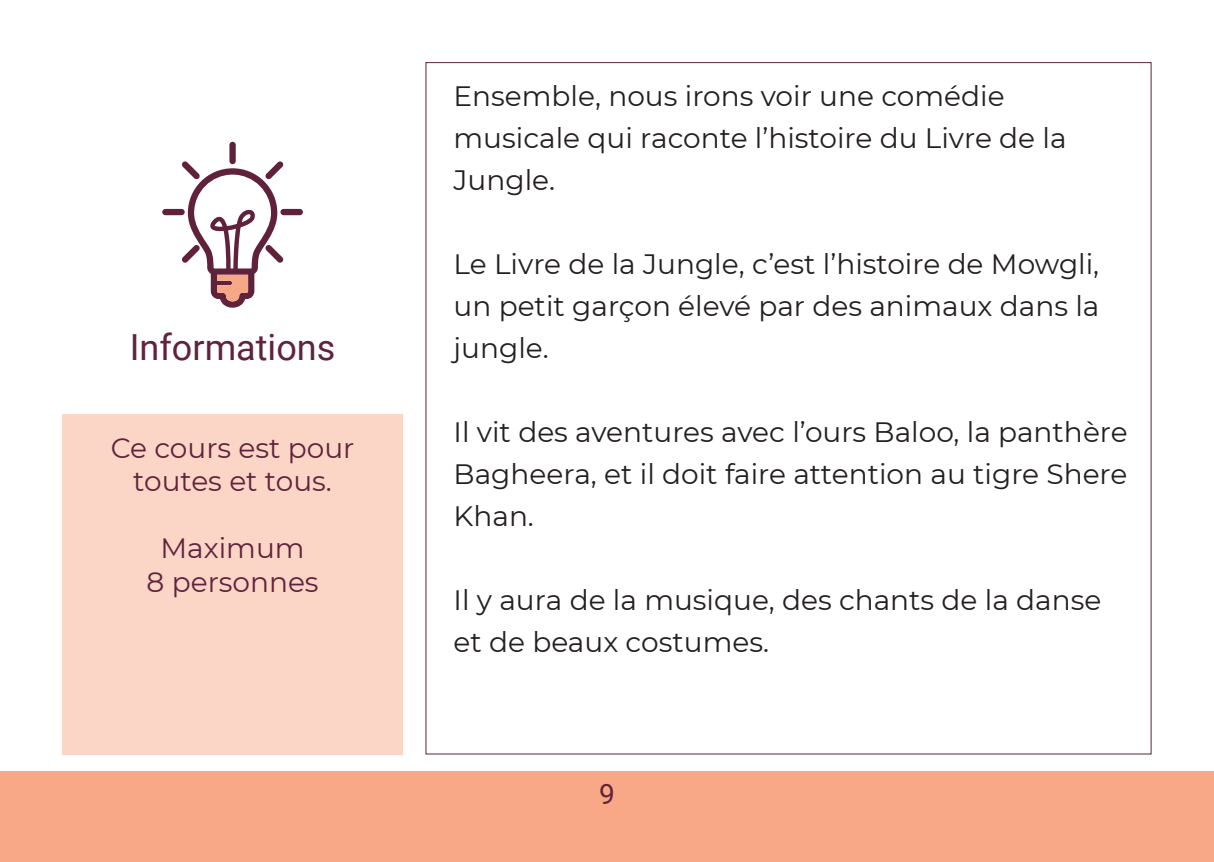
<style>
.page{position:relative;width:1214px;height:862px;background:#fff}
.page>*{position:absolute;margin:0;border:0;box-sizing:border-box;transform-origin:0 0}
.t1{font:36px "Roboto";color:#60223c}
.t2{font:28px/42px "Montserrat";color:#231f20}
.t3{font:28px/33.6px "Montserrat";color:#60223c;text-align:center}
.t4{font:28px "Roboto";color:#60223c}
</style>
<div class="page">
<div style="left:0;top:771px;width:1213px;height:91px;background:#f8a787"></div>
<svg style="left:425px;top:62px;width:726px;height:693px"></svg>
<div style="left:62px;top:414px;width:341px;height:340px;background:#fbd5c5"></div>
<div style="left:229px;top:142px;width:7px;height:22px;background:#60213b;border-radius:3px"></div>
<div style="left:162px;top:209px;width:23px;height:6px;background:#60213b;border-radius:3px"></div>
<div style="left:280px;top:209px;width:23px;height:6px;background:#60213b;border-radius:3px"></div>
<svg style="left:182px;top:161px;width:101px;height:147px"></svg>
<p class="t1" style="left:130px;top:322px;width:207px">Informations</p>
<p class="t3" style="left:111px;top:430px;width:245px">Ce cours est pour toutes et tous.</p>
<p class="t3" style="left:146px;top:530px;width:174px">Maximum<br>8 personnes</p>
<p class="t2" style="left:453px;top:74px;width:614px">Ensemble, nous irons voir une comédie musicale qui raconte l’histoire du Livre de la<br>Jungle.</p>
<p class="t2" style="left:453px;top:242px;width:647px;text-align:justify">Le Livre de la Jungle, c’est l’histoire de Mowgli, un petit garçon élevé par des animaux dans la jungle.</p>
<p class="t2" style="left:453px;top:410px;width:675px;text-align:justify">Il vit des aventures avec l’ours Baloo, la panthère Bagheera, et il doit faire attention au tigre Shere Khan.</p>
<p class="t2" style="left:453px;top:578px;width:649px">Il y aura de la musique, des chants de la danse et de beaux costumes.</p>
<p class="t4" style="left:599px;top:774px;width:17px">9</p>
</div>
